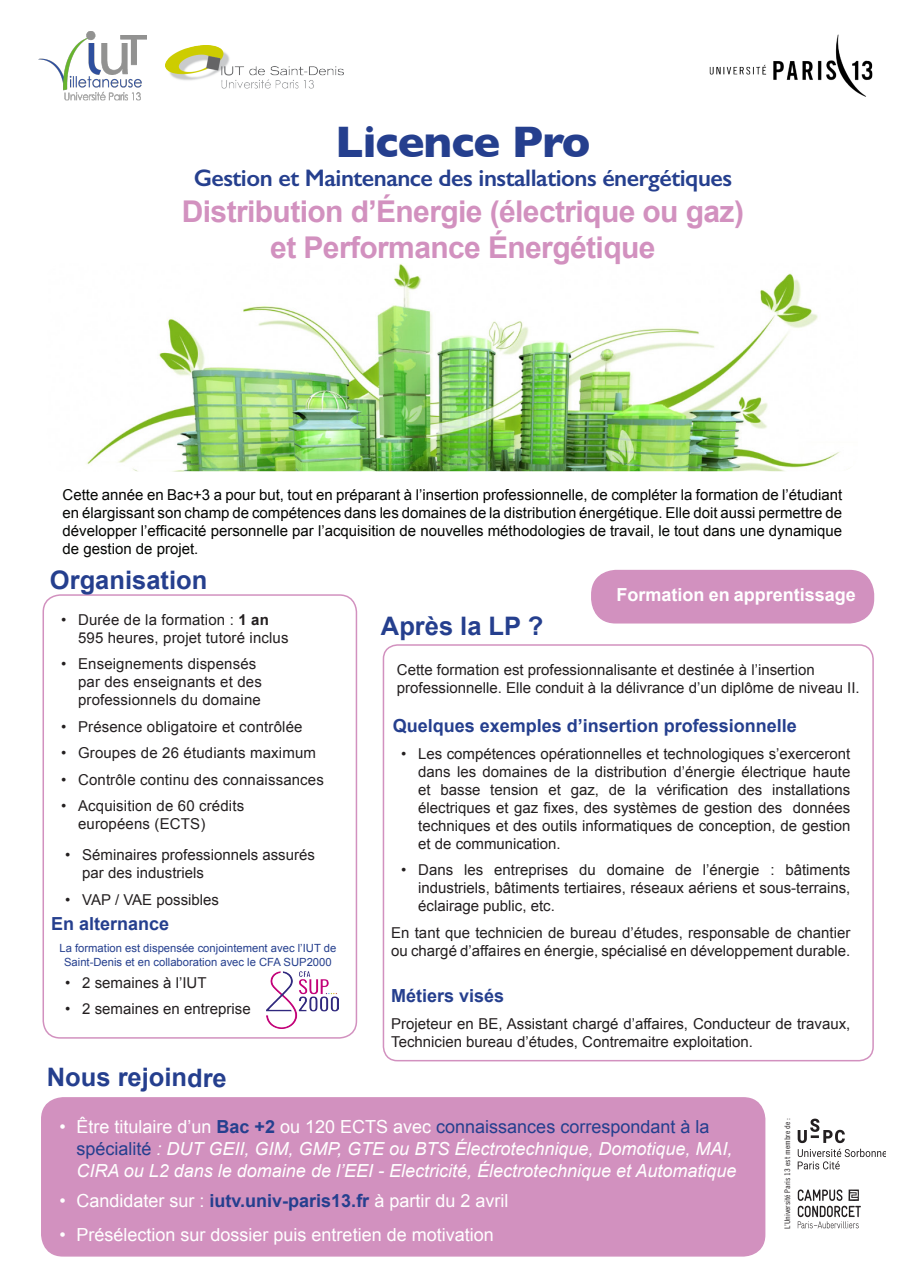
<style>
.page{position:relative;width:910px;height:1280px;background:#fff}
.page>*{position:absolute;margin:0;border:0;box-sizing:border-box;transform-origin:0 0}
.t1{font:700 45px "Gill Sans";letter-spacing:-.02em;color:#253f8e}
.t2{font:700 30px "Arial";letter-spacing:-.02em;color:#d291bf}
.t3{font:700 25.5px "Arial";color:#253f8e}
.t4{font:600 24px "Gill Sans";letter-spacing:-.02em;color:#253f8e}
.t5{font:italic 18px/21.6px "Arial";color:#fff}
.t6{font:18px "Arial";color:#fff}
.t7{font:700 18px "Arial";color:#253f8e}
.t8{font:700 18px "Arial";color:#fff}
.t9{font:15px/18px "Arial";color:#231f20}
.t10{font:15px/18px "Arial";color:#040503;text-align:justify}
.t11{font:11.25px/13.5px "Arial";color:#253f8e;text-align:center}
.t12{font:7.65px "Trade Gothic LT Cond Eighteen";color:#231f20;scale:1.11 1}
.s1{font-weight:700}
.s2{font-style:normal}
.s3{font-weight:700;font-style:normal;color:#253f8e}
.s4{font-style:normal;color:#253f8e}
.s5{font-weight:700;color:#253f8e}
</style>
<div class="page">
<div style="left:592px;top:571px;width:281px;height:52px;background:#d291bf;border-radius:24px"></div>
<div style="left:591px;top:570px;width:283px;height:53px;border:2px solid #d291bf;border-radius:24px"></div>
<div style="left:43px;top:594px;width:314px;height:445px;border:2px solid #d291bf;border-radius:17px"></div>
<div style="left:383px;top:644px;width:491px;height:417px;border:2px solid #d291bf;border-radius:14px"></div>
<div style="left:42px;top:1098px;width:723px;height:158px;background:#d291bf;border-radius:21px"></div>
<div style="left:41px;top:1097px;width:724px;height:159px;border:2px solid #d291bf;border-radius:21px"></div>
<img style="left:87px;top:264px;width:753px;height:207px">
<img style="left:709px;top:34px;width:164px;height:63px">
<img style="left:38px;top:32px;width:109px;height:68px">
<svg style="left:798px;top:1118px;width:87px;height:51px"></svg>
<svg style="left:798px;top:1189px;width:63px;height:39px"></svg>
<img style="left:166px;top:46px;width:177px;height:43px">
<img style="left:267px;top:972px;width:71px;height:56px">
<p class="t1" style="left:335px;top:106px;width:257px">Licence Pro</p>
<p class="t4" style="left:194px;top:164px;width:540px">Gestion et Maintenance des installations énergétiques</p>
<p class="t2" style="left:182px;top:192px;width:564px">Distribution d’Énergie (électrique ou gaz)</p>
<p class="t2" style="left:270px;top:228px;width:387px">et Performance Énergétique</p>
<p class="t10" style="left:63px;top:485px;width:781px">Cette année en Bac+3 a pour but, tout en préparant à l’insertion professionnelle, de compléter la formation de l’étudiant en élargissant son champ de compétences dans les domaines de la distribution énergétique. Elle doit aussi permettre de développer l’efficacité personnelle par l’acquisition de nouvelles méthodologies de travail, le tout dans une dynamique de gestion de projet.</p>
<p class="t3" style="left:50px;top:563px;width:159px">Organisation</p>
<p class="t9" style="left:61px;top:611px;width:209px">• Durée de la formation : <span class="s1">1 an</span></p>
<p class="t9" style="left:78px;top:629px;width:212px">595 heures, projet tutoré inclus</p>
<p class="t9" style="left:78px;top:655px;width:185px;text-indent:-17px">• Enseignements dispensés par des enseignants et des professionnels du domaine</p>
<p class="t9" style="left:61px;top:718px;width:243px">• Présence obligatoire et contrôlée</p>
<p class="t9" style="left:61px;top:744px;width:256px">• Groupes de 26 étudiants maximum</p>
<p class="t9" style="left:61px;top:771px;width:264px">• Contrôle continu des connaissances</p>
<p class="t9" style="left:78px;top:797px;width:168px;text-indent:-17px">• Acquisition de 60 crédits européens (ECTS)</p>
<p class="t9" style="left:82px;top:846px;width:234px;text-indent:-17px">• Séminaires professionnels assurés par des industriels</p>
<p class="t9" style="left:65px;top:890px;width:155px">• VAP / VAE possibles</p>
<p class="t7" style="left:51px;top:912px;width:120px">En alternance</p>
<p class="t11" style="left:59px;top:942px;width:278px">La formation est dispensée conjointement avec l’IUT de<br>Saint-Denis et en collaboration avec le CFA SUP2000</p>
<p class="t9" style="left:65px;top:973px;width:143px">• 2 semaines à l’IUT</p>
<p class="t9" style="left:65px;top:1000px;width:187px">• 2 semaines en entreprise</p>
<p class="t3" style="left:47px;top:1060px;width:182px">Nous rejoindre</p>
<p class="t3" style="left:381px;top:609px;width:164px">Après la LP ?</p>
<p class="t8" style="left:617px;top:583px;width:241px">Formation en apprentissage</p>
<p class="t9" style="left:397px;top:660px;width:464px">Cette formation est professionnalisante et destinée à l’insertion professionnelle. Elle conduit à la délivrance d’un diplôme de niveau II.</p>
<p class="t7" style="left:393px;top:714px;width:406px">Quelques exemples d’insertion professionnelle</p>
<p class="t9" style="left:418px;top:745px;width:434px;text-align:justify;text-indent:-17px">• Les compétences opérationnelles et technologiques s’exerceront dans les domaines de la distribution d’énergie électrique haute et basse tension et gaz, de la vérification des installations électriques et gaz fixes, des systèmes de gestion des données techniques et des outils informatiques de conception, de gestion et de communication.</p>
<p class="t9" style="left:418px;top:861px;width:434px;text-align:justify;text-indent:-17px">• Dans les entreprises du domaine de l’énergie : bâtiments industriels, bâtiments tertiaires, réseaux aériens et sous-terrains, éclairage public, etc.</p>
<p class="t9" style="left:391px;top:924px;width:461px">En tant que technicien de bureau d’études, responsable de chantier ou chargé d’affaires en énergie, spécialisé en développement durable.</p>
<p class="t7" style="left:391px;top:984px;width:115px">Métiers visés</p>
<p class="t9" style="left:391px;top:1014px;width:461px">Projeteur en BE, Assistant chargé d’affaires, Conducteur de travaux,<br>Technicien bureau d’études, Contremaitre exploitation.</p>
<p class="t5" style="left:77px;top:1116px;width:662px;text-indent:-17px"><span class="s2">• Être titulaire d’un</span> <span class="s3">Bac +2</span> <span class="s2">ou 120 ECTS avec</span> <span class="s4">connaissances correspondant à la spécialité</span> : DUT GEII, GIM, GMP, GTE ou BTS Électrotechnique, Domotique, MAI,<br>CIRA ou L2 dans le domaine de l’EEI - Electricité, Électrotechnique et Automatique</p>
<p class="t6" style="left:60px;top:1188px;width:450px">• Candidater sur : <span class="s5">iutv.univ-paris13.fr</span> à partir du 2 avril</p>
<p class="t6" style="left:60px;top:1223px;width:436px">• Présélection sur dossier puis entretien de motivation</p>
<p class="t12" style="left:783px;top:1229px;width:101px;rotate:-90deg">L’Université Paris 13 est membre de :</p>
</div>
